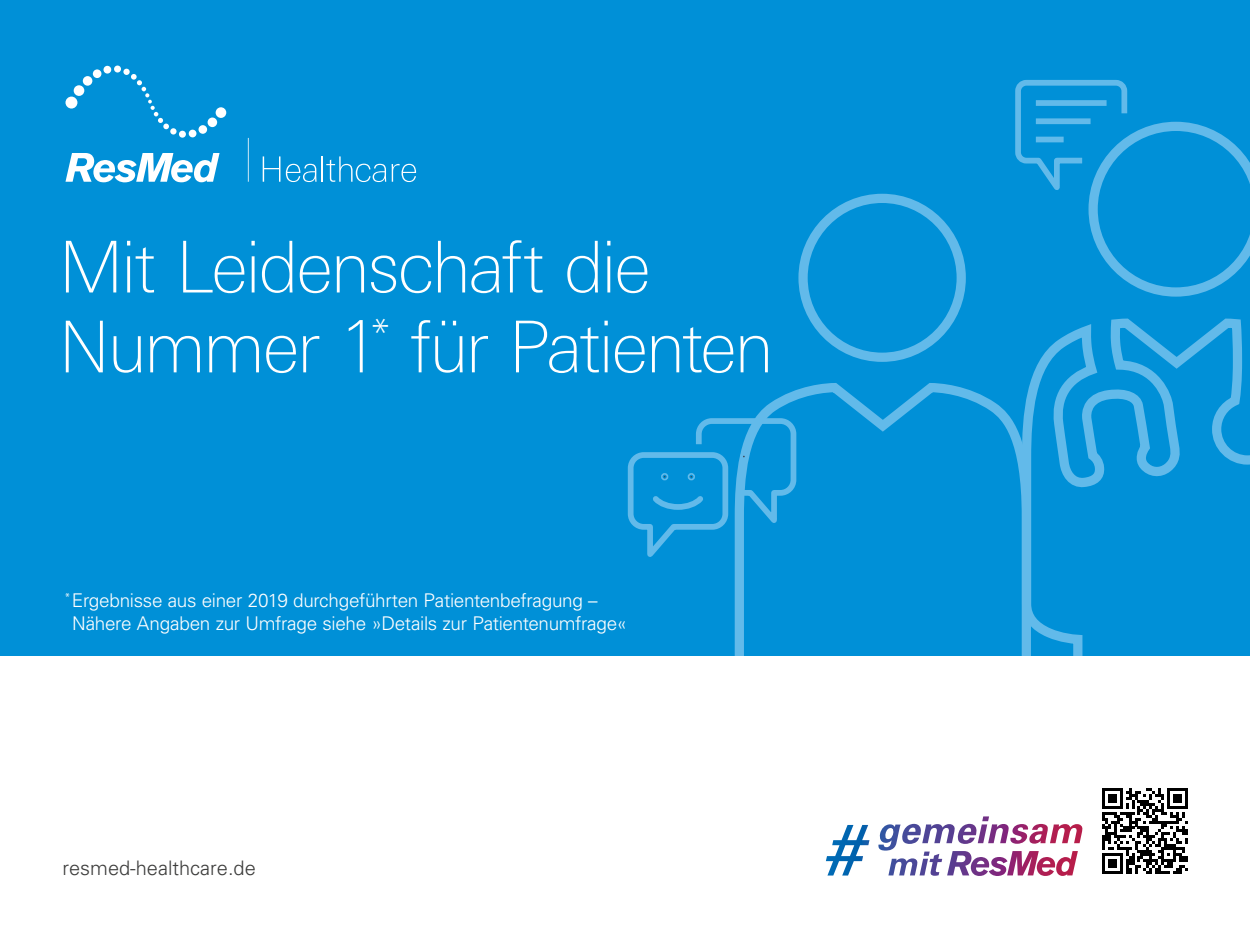
<style>
.page{position:relative;width:1250px;height:938px;background:#fff}
.page>*{position:absolute;margin:0;border:0;box-sizing:border-box;transform-origin:0 0}
.t1{font:100 71.44px/79.8px "Linotype Univers 230";letter-spacing:-.03em;color:#fff}
.t2{font:300 20px "Univers";color:#3c3c3b}
.t3{font:300 18.88px/22.7px "Univers";letter-spacing:-.015em;color:#fff}
</style>
<div class="page">
<div style="left:0;top:0;width:1250px;height:655px;background:#0090d7"></div>
<div style="left:798px;top:194px;width:168px;height:168px;border:9px solid #62baea;border-radius:50%"></div>
<svg style="left:734px;top:383px;width:283px;height:272px"></svg>
<svg style="left:1017px;top:318px;width:233px;height:337px"></svg>
<svg style="left:1015px;top:80px;width:235px;height:216px"></svg>
<svg style="left:627px;top:415px;width:172px;height:147px"></svg>
<div style="left:216px;top:107px;width:10px;height:11px;background:#fff;border-radius:50%"></div>
<div style="left:207px;top:117px;width:10px;height:10px;background:#fff;border-radius:50%"></div>
<div style="left:198px;top:125px;width:9px;height:9px;background:#fff;border-radius:50%"></div>
<div style="left:189px;top:129px;width:8px;height:8px;background:#fff;border-radius:50%"></div>
<div style="left:179px;top:131px;width:7px;height:7px;background:#fff;border-radius:50%"></div>
<svg style="left:170px;top:128px;width:7px;height:7px"></svg>
<div style="left:66px;top:97px;width:11px;height:11px;background:#fff;border-radius:50%"></div>
<div style="left:74px;top:85px;width:10px;height:11px;background:#fff;border-radius:50%"></div>
<div style="left:83px;top:76px;width:10px;height:10px;background:#fff;border-radius:50%"></div>
<div style="left:93px;top:69px;width:9px;height:9px;background:#fff;border-radius:50%"></div>
<div style="left:103px;top:66px;width:8px;height:8px;background:#fff;border-radius:50%"></div>
<div style="left:114px;top:66px;width:7px;height:7px;background:#fff;border-radius:50%"></div>
<div style="left:123px;top:69px;width:7px;height:6px;background:#fff;border-radius:50%"></div>
<svg style="left:131px;top:74px;width:38px;height:55px"></svg>
<svg style="left:66px;top:153px;width:154px;height:29px"></svg>
<hr style="left:248px;top:138px;width:1px;height:44px;background:#fff">
<svg style="left:263px;top:156px;width:17px;height:26px"></svg>
<svg style="left:286px;top:164px;width:31px;height:18px"></svg>
<hr style="left:321px;top:156px;width:2px;height:26px;background:#fff">
<svg style="left:326px;top:156px;width:60px;height:26px"></svg>
<svg style="left:392px;top:164px;width:24px;height:18px"></svg>
<div style="left:1100px;top:786px;width:90px;height:89px;background:linear-gradient(to bottom,#fff,#fff)"></div>
<svg style="left:1102px;top:788px;width:86px;height:85px"></svg>
<hr style="left:1102px;top:870px;width:21px;height:3px;background:#000">
<div style="left:1108px;top:858px;width:9px;height:9px;background:#000"></div>
<svg style="left:879px;top:816px;width:204px;height:28px"></svg>
<h1 class="t1" style="left:58px;top:227px;width:717px">Mit Leidenschaft die<br>Nummer 1<sup>*</sup> für Patienten</h1>
<p class="t3" style="left:72px;top:589px;width:557px;text-indent:-8px"><sup>*</sup>Ergebnisse aus einer 2019 durchgeführten Patientenbefragung –<br>Nähere Angaben zur Umfrage siehe »Details zur Patientenumfrage«</p>
<p class="t2" style="left:62px;top:856px;width:195px">resmed-healthcare.de</p>
</div>
